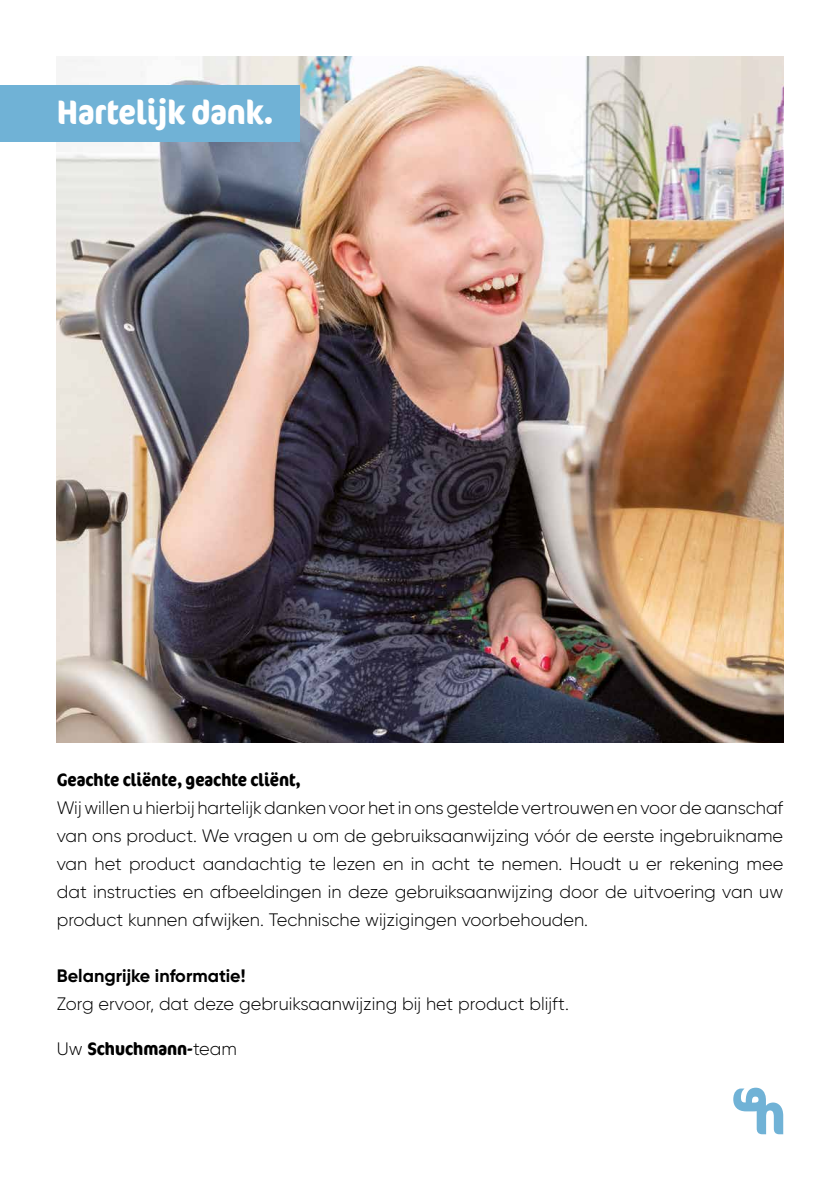
<style>
.page{position:relative;width:840px;height:1191px;background:#fff}
.page>*{position:absolute;margin:0;border:0;box-sizing:border-box;transform-origin:0 0}
.t1{font:700 condensed 34px "Cocon Offc Pro";color:#fff}
.t2{font:300 18px/28px "Gilroy";color:#000;text-align:justify}
.t3{font:700 condensed 18px "Cocon Offc Pro";color:#000}
.t4{font:700 18px "Gilroy";color:#000}
.s1{font-family:"Gilroy";font-weight:300;font-stretch:normal}
</style>
<div class="page">
<img style="left:57px;top:57px;width:725px;height:685px">
<svg style="left:733px;top:1087px;width:49px;height:47px"></svg>
<div style="left:0;top:85px;width:299px;height:57px;background:#70b2d6"></div>
<h1 class="t1" style="left:57px;top:88px;width:218px">Hartelijk dank.</h1>
<p class="t3" style="left:57px;top:767px;width:245px">Geachte cliënte, geachte cliënt,</p>
<p class="t2" style="left:57px;top:793px;width:727px">Wij willen u hierbij hartelijk danken voor het in ons gestelde vertrouwen en voor de aanschaf van ons product. We vragen u om de gebruiksaanwijzing vóór de eerste ingebruikname van het product aandachtig te lezen en in acht te nemen. Houdt u er rekening mee dat instructies en afbeeldingen in deze gebruiksaanwijzing door de uitvoering van uw product kunnen afwijken. Technische wijzigingen voorbehouden.</p>
<p class="t4" style="left:57px;top:964px;width:190px">Belangrijke informatie!</p>
<p class="t2" style="left:57px;top:989px;width:513px">Zorg ervoor, dat deze gebruiksaanwijzing bij het product blijft.</p>
<p class="t3" style="left:57px;top:1036px;width:181px"><span class="s1">Uw</span> Schuchmann-<span class="s1">team</span></p>
</div>
